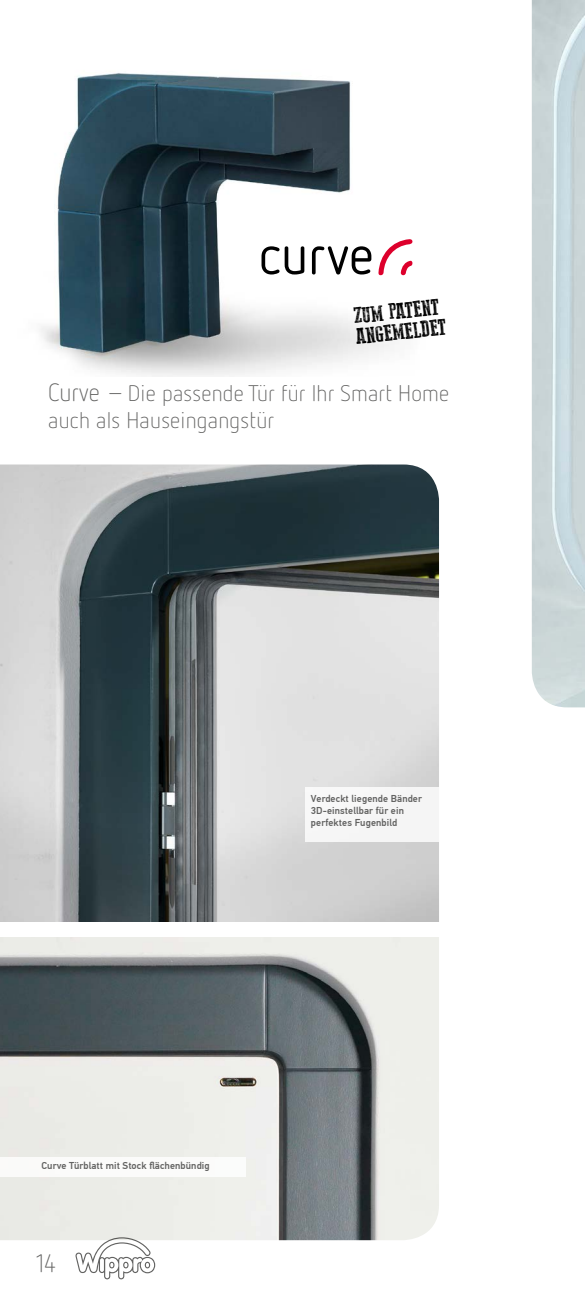
<style>
.page{position:relative;width:585px;height:1312px;background:#fff}
.page>*{position:absolute;margin:0;border:0;box-sizing:border-box;transform-origin:0 0}
.t1{font:54px "Netto OT";color:#000}
.t2{font:300 25px "Netto OT";color:#626261}
.t3{font:300 22.5px/27.5px "Netto OT";letter-spacing:.01em;color:#626261}
.t4{font:22.25px/20.8px "Go 2 Old Western";color:#000}
.t5{font:500 10px/12px "PF Din Text Pro";letter-spacing:.01em;color:#626261}
.s1{font-size:25px}
</style>
<div class="page">
<img style="left:0;top:937px;width:439px;height:302px">
<img style="left:0;top:464px;width:439px;height:458px">
<img style="left:531px;top:0;width:54px;height:707px">
<img style="left:40px;top:73px;width:373px;height:304px">
<div style="left:305px;top:787px;width:139px;height:54px;background:#f6f6f6"></div>
<div style="left:0;top:1156px;width:246px;height:20px;background:#fff"></div>
<svg style="left:378px;top:239px;width:34px;height:36px"></svg>
<svg style="left:75px;top:1236px;width:80px;height:42px"></svg>
<h1 class="t1" style="left:259px;top:225px;width:117px">curve</h1>
<h3 class="t4" style="left:352px;top:305px;width:92px;rotate:-7deg">ZUM PATENT<br>ANGEMELDET</h3>
<h3 class="t3" style="left:48px;top:378px;width:402px"><span class="s1">Curve –</span> Die passende Tür für Ihr Smart Home auch als Hauseingangstür</h3>
<p class="t5" style="left:311px;top:792px;width:113px">Verdeckt liegende Bänder<br>3D-einstellbar für ein perfektes Fugenbild</p>
<p class="t5" style="left:41px;top:1159px;width:170px">Curve Türblatt mit Stock flächenbündig</p>
<h2 class="t2" style="left:36px;top:1247px;width:21px">14</h2>
</div>
